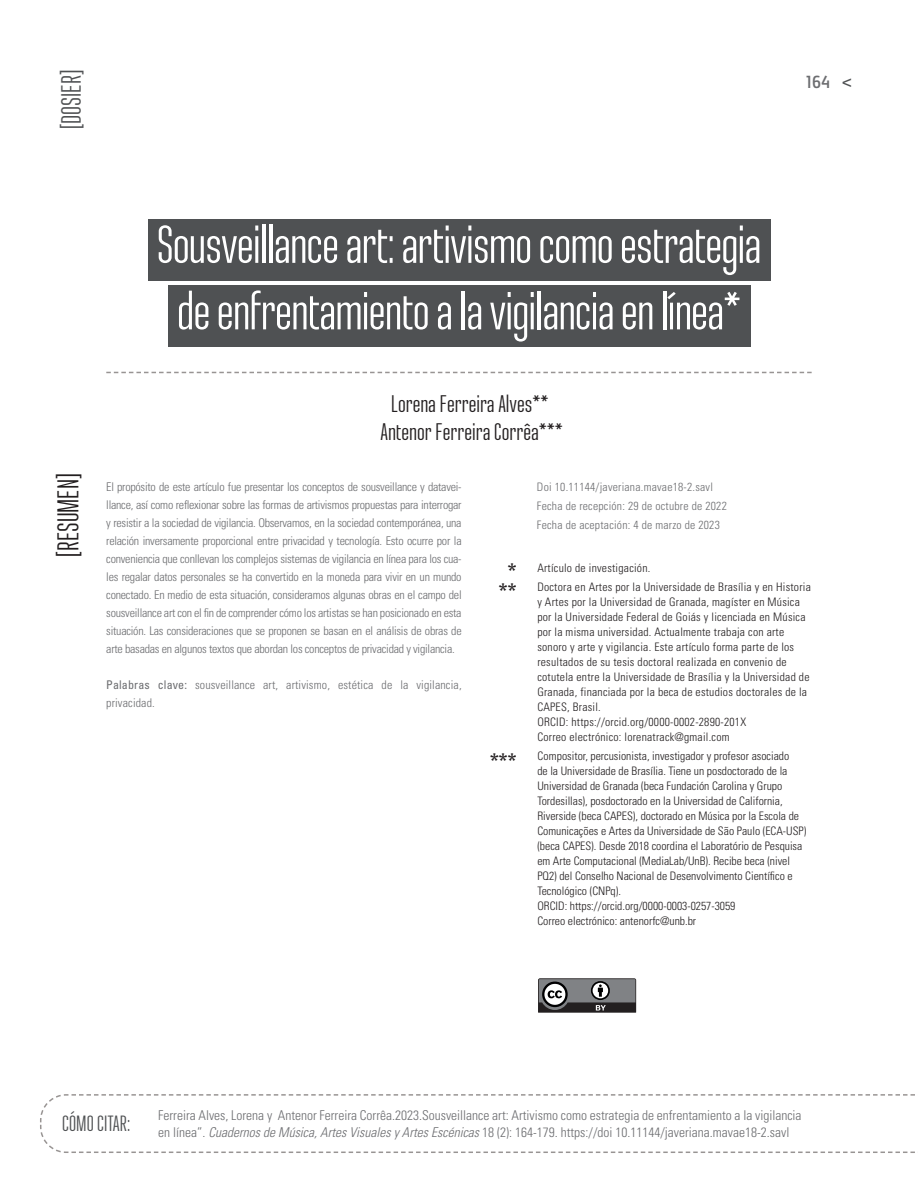
<style>
.page{position:relative;width:918px;height:1188px;background:#fff}
.page>*{position:absolute;margin:0;border:0;box-sizing:border-box;transform-origin:0 0}
.t1{font:53.4px/66.4px "Ristretto Pro";letter-spacing:-.02em;color:#fff;text-align:center}
.t2{font:30px "Ristretto Pro";color:#231f20}
.t3{font:27.9px "Ristretto Pro";color:#4f5153}
.t4{font:24px/28.5px "Ristretto Pro";color:#231f20;text-align:center}
.t5{font:22.05px "Ristretto Pro";color:#4f5153}
.t6{font:500 18px "Wunderlich";color:#231f20}
.t7{font:17.55px "Bunday Sans Semi Bold Up";color:#6c6d70}
.t8{font:300 condensed 13.5px/16.2px "Univers LT Std";color:#6c6d70}
.t9{font:300 condensed 12px/18px "Univers LT Std";letter-spacing:.01em;color:#6c6d70;text-align:justify}
.t10{font:300 condensed 11.7px/15px "Univers LT Std";color:#231f20}
.t11{font:300 condensed 11.7px/15px "Univers LT Std";letter-spacing:.02em;color:#231f20}
.t12{font:300 condensed 11.7px/19.2px "Univers LT Std";letter-spacing:.02em;color:#6c6d70}
.s1{font-weight:400}
.s2{font-style:italic}
</style>
<div class="page">
<svg style="left:40px;top:1094px;width:875px;height:59px"></svg>
<svg style="left:106px;top:372px;width:706px;height:1px"></svg>
<div style="left:148px;top:219px;width:622px;height:61px;background:#4f5153"></div>
<div style="left:168px;top:285px;width:582px;height:62px;background:#4f5153"></div>
<svg style="left:538px;top:978px;width:98px;height:35px;background:#6b6b6d"></svg>
<h3 class="t3" style="left:55px;top:129px;width:61px;rotate:-90deg">[DOSIER]</h3>
<h3 class="t7" style="left:806px;top:71px;width:26px">164</h3>
<h2 class="t2" style="left:51px;top:557px;width:85px;rotate:-90deg">[RESUMEN]</h2>
<h1 class="t1" style="left:157px;top:211px;width:606px">Sousveillance art: artivismo como estrategia de enfrentamiento a la vigilancia en línea*</h1>
<h3 class="t4" style="left:380px;top:389px;width:184px">Lorena Ferreira Alves**<br>Antenor Ferreira Corrêa***</h3>
<p class="t9" style="left:106px;top:478px;width:357px">El propósito de este artículo fue presentar los conceptos de sousveillance y datavei&shy;llance, así como reflexionar sobre las formas de artivismos propuestas para interrogar y resistir a la sociedad de vigilancia. Observamos, en la sociedad contemporánea, una relación inversamente proporcional entre privacidad y tecnología. Esto ocurre por la conveniencia que conllevan los complejos sistemas de vigilancia en línea para los cua&shy;les regalar datos personales se ha convertido en la moneda para vivir en un mundo conectado. En medio de esta situación, consideramos algunas obras en el campo del sousveillance art con el fin de comprender cómo los artistas se han posicionado en esta situación. Las consideraciones que se proponen se basan en el análisis de obras de arte basadas en algunos textos que abordan los conceptos de privacidad y vigilancia.</p>
<p class="t9" style="left:106px;top:676px;width:357px"><span class="s1">Palabras clave:</span> sousveillance art, artivismo, estética de la vigilancia, privacidad.</p>
<h3 class="t6" style="left:508px;top:560px;width:10px">*</h3>
<h3 class="t6" style="left:499px;top:579px;width:19px">**</h3>
<h3 class="t6" style="left:490px;top:750px;width:28px">***</h3>
<p class="t12" style="left:537px;top:477px;width:191px">Doi 10.11144/javeriana.mavae18-2.savl<br>Fecha de recepción: 29 de octubre de 2022<br>Fecha de aceptación: 4 de marzo de 2023</p>
<p class="t11" style="left:537px;top:558px;width:275px;line-height:19.2px">Artículo de investigación.<br>Doctora en Artes por la Universidade de Brasília y en Historia</p>
<p class="t11" style="left:537px;top:595px;width:274px">y Artes por la Universidad de Granada, magíster en Música por la Universidade Federal de Goiás y licenciada en Música por la misma universidad. Actualmente trabaja con arte sonoro y arte y vigilancia. Este artículo forma parte de los resultados de su tesis doctoral realizada en convenio de cotutela entre la Universidade de Brasília y la Universidad de Granada, financiada por la beca de estudios doctorales de la CAPES, Brasil.<br>ORCID: https://orcid.org/0000-0002-2890-201X<br>Correo electrónico: lorenatrack@gmail.com</p>
<p class="t10" style="left:537px;top:749px;width:270px">Compositor, percusionista, investigador y profesor asociado<br>de la Universidade de Brasília. Tiene un posdoctorado de la Universidad de Granada (beca Fundación Carolina y Grupo Tordesillas), posdoctorado en la Universidad de California, Riverside (beca CAPES), doctorado en Música por la Escola de Comunicações e Artes da Universidade de São Paulo (ECA-USP) (beca CAPES). Desde 2018 coordina el Laboratório de Pesquisa em Arte Computacional (MediaLab/UnB). Recibe beca (nivel PQ2) del Conselho Nacional de Desenvolvimento Científico e Tecnológico (CNPq).<br>ORCID: https://orcid.org/0000-0003-0257-3059<br>Correo electrónico: antenorfc@unb.br</p>
<h3 class="t5" style="left:62px;top:1111px;width:69px">CÓMO CITAR:</h3>
<p class="t8" style="left:158px;top:1108px;width:645px">Ferreira Alves, Lorena y Antenor Ferreira Corrêa.2023.Sousveillance art: Artivismo como estrategia de enfrentamiento a la vigilancia en línea”. <span class="s2">Cuadernos de Música, Artes Visuales y Artes Escénicas</span> 18 (2): 164-179. https://doi 10.11144/javeriana.mavae18-2.savl</p>
</div>
